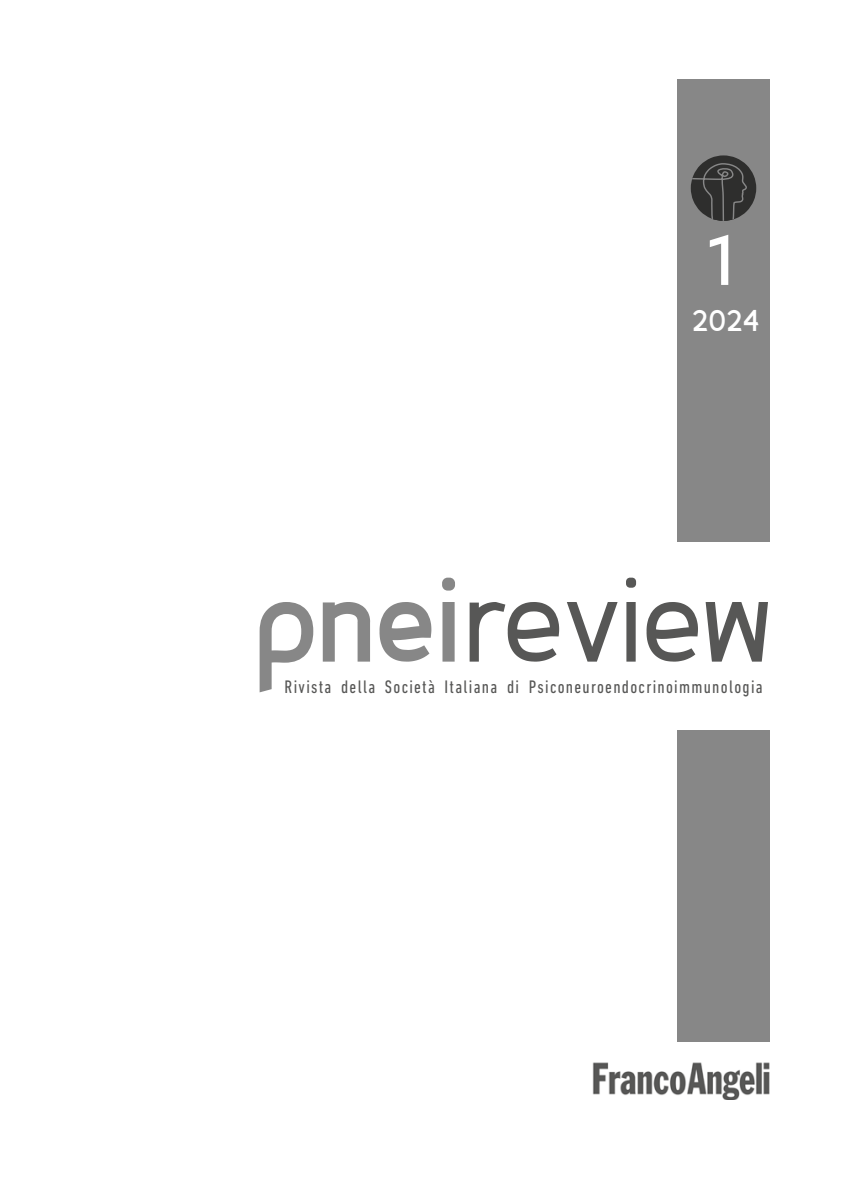
<style>
.page{position:relative;width:844px;height:1191px;background:#fff}
.page>*{position:absolute;margin:0;border:0;box-sizing:border-box;transform-origin:0 0}
.t1{font:119.88px "Fineness";letter-spacing:.03em;color:#575756}
.t2{font:700 71.75px "Fineness";color:#fff}
.t3{font:700 30.1px "Fineness";color:#fff}
.t4{font:condensed 18.38px "DIN Next LT Pro";letter-spacing:.07em;color:#575756}
.s1{font-weight:700;color:#878787}
</style>
<div class="page">
<div style="left:676px;top:79px;width:93px;height:286px;background:#878787"></div>
<svg style="left:690px;top:155px;width:66px;height:66px"></svg>
<img style="left:592px;top:1062px;width:177px;height:37px">
<div style="left:676px;top:351px;width:93px;height:190px;background:#878787"></div>
<div style="left:676px;top:730px;width:93px;height:311px;background:#878787"></div>
<h2 class="t2" style="left:706px;top:218px;width:30px">1</h2>
<h3 class="t3" style="left:692px;top:303px;width:68px">2024</h3>
<h1 class="t1" style="left:255px;top:550px;width:515px"><span class="s1">pnei</span>review</h1>
<p class="t4" style="left:284px;top:676px;width:479px">Rivista della Società Italiana di Psiconeuroendocrinoimmunologia</p>
</div>
